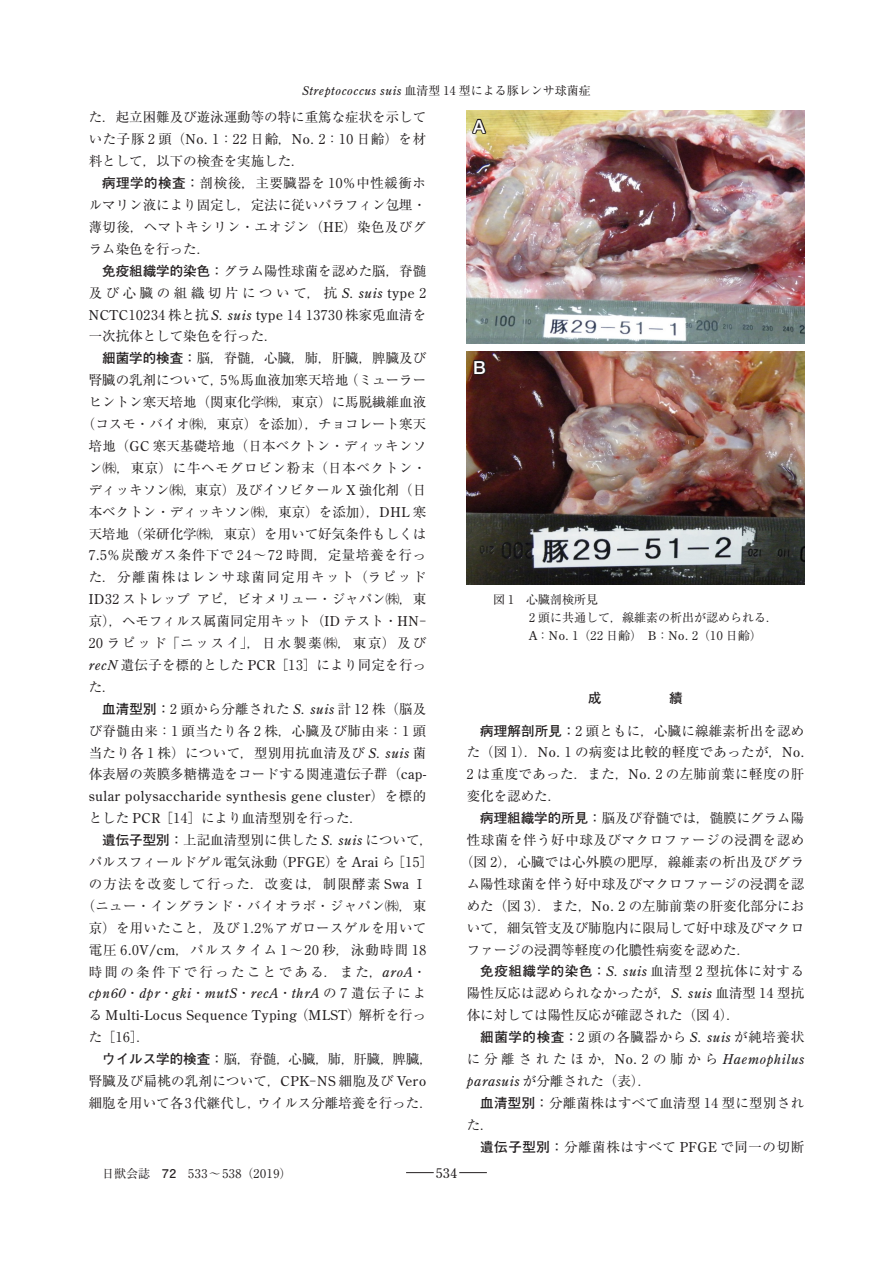
<style>
.page{position:relative;width:893px;height:1263px;background:#fff}
.page>*{position:absolute;margin:0;border:0;box-sizing:border-box;transform-origin:0 0}
.t1{font:500 18px "Helvetica Neue";color:#fff}
.t2{font:13.5px/21.9px "Ryumin Pr 6";letter-spacing:.01em;color:#231f20;text-align:justify}
.t3{font:13.5px/21.9px "Century Old Style";letter-spacing:.05em;color:#231f20}
.t4{font:13.5px "Ryumin Pr 6";letter-spacing:.045em;color:#231f20}
.t5{font:13.5px "Ryumin Pr 6";letter-spacing:.03em;color:#231f20}
.t6{font:13.5px "Ryumin Pr 6";letter-spacing:.09em;color:#231f20}
.t7{font:13.5px "Ryumin Pr 6";letter-spacing:.28em;color:#231f20}
.t8{font:13.5px "Ryumin Pr 6";letter-spacing:.05em;color:#231f20}
.t9{font:13.5px "Ryumin Pr 6";letter-spacing:.055em;color:#231f20}
.t10{font:13.5px "Ryumin Pr 6";letter-spacing:.145em;color:#231f20}
.t11{font:13.5px "Ryumin Pr 6";letter-spacing:.095em;color:#231f20}
.t12{font:13.5px "Ryumin Pr 6";letter-spacing:.175em;color:#231f20}
.t13{font:13.5px "Ryumin Pr 6";letter-spacing:.04em;color:#231f20}
.t14{font:13.5px "Ryumin Pr 6";letter-spacing:.105em;color:#231f20}
.t15{font:12px/18px "Ryumin Pr 6";color:#231f20}
.t16{font:italic 12px "Century Old Style";letter-spacing:.05em;color:#231f20}
.t17{font:12px "Ryumin Pr 6";letter-spacing:.05em;color:#231f20}
.s1{font-family:"Ryumin Pr 6";font-style:normal}
.s2{font-family:"Century Old Style"}
.s3{font-family:"Futo Go B101 Pr 6";font-weight:700}
.s4{font-family:"Century Old Style";font-style:italic}
.s5{font-family:"Ryumin Pr 6"}
.s6{font-style:italic}
</style>
<div class="page">
<svg style="left:406px;top:1172px;width:28px;height:1px"></svg>
<svg style="left:459px;top:1172px;width:28px;height:1px"></svg>
<img style="left:467px;top:111px;width:337px;height:232px">
<img style="left:467px;top:351px;width:337px;height:233px">
<svg style="left:470px;top:110px;width:18px;height:26px"></svg>
<svg style="left:472px;top:359px;width:15px;height:17px"></svg>
<p class="t16" style="left:302px;top:83px;width:290px">Streptococcus suis <span class="s1">血清型 14 型による豚レンサ球菌症</span></p>
<p class="t2" style="left:89px;top:106px;width:339px">た．起立困難及び遊泳運動等の特に重篤な症状を示していた子豚 2 頭（<span class="s2">No.</span> 1：22 日齢，<span class="s2">No.</span> 2：10 日齢）を材料として，以下の検査を実施した．</p>
<p class="t2" style="left:89px;top:171px;width:339px;text-indent:14px"><span class="s3">病理学的検査：</span>剖検後，主要臓器を 10％中性緩衝ホルマリン液により固定し，定法に従いパラフィン包埋・薄切後，ヘマトキシリン・エオジン（<span class="s2">HE</span>）染色及びグラム染色を行った．</p>
<p class="t2" style="left:89px;top:259px;width:339px;text-indent:14px"><span class="s3">免疫組織学的染色：</span>グラム陽性球菌を認めた脳，脊髄及び心臓の組織切片について，抗<span class="s4">S. suis</span> <span class="s2">type</span> 2<br><span class="s2">NCTC</span>10234 株と抗 <span class="s4">S. suis</span> <span class="s2">type</span> 14 13730 株家兎血清を一次抗体として染色を行った．</p>
<p class="t2" style="left:102px;top:347px;width:325px"><span class="s3">細菌学的検査：</span>脳，脊髄，心臓，肺，肝臓，脾臓及び</p>
<p class="t2" style="left:89px;top:368px;width:339px">腎臓の乳剤について，5％馬血液加寒天培地（ミューラー</p>
<p class="t2" style="left:89px;top:390px;width:339px">ヒントン寒天培地（関東化学㈱，東京）に馬脱繊維血液</p>
<p class="t2" style="left:82px;top:412px;width:346px">（コスモ・バイオ㈱，東京）を添加），チョコレート寒天</p>
<p class="t2" style="left:89px;top:434px;width:339px">培地（<span class="s2">GC</span> 寒天基礎培地（日本ベクトン・ディッキンソ</p>
<p class="t9" style="left:89px;top:457px;width:339px">ン㈱，東京）に牛ヘモグロビン粉末（日本ベクトン・</p>
<p class="t2" style="left:89px;top:478px;width:339px">ディッキソン㈱，東京）及びイソビタール <span class="s2">X</span> 強化剤（日</p>
<p class="t2" style="left:89px;top:500px;width:339px">本ベクトン・ディッキソン㈱，東京）を添加），<span class="s2">DHL</span> 寒</p>
<p class="t2" style="left:89px;top:522px;width:339px">天培地（栄研化学㈱，東京）を用いて好気条件もしくは</p>
<p class="t8" style="left:89px;top:545px;width:339px">7<span class="s2">.</span>5％炭酸ガス条件下で 24～72 時間，定量培養を行っ</p>
<p class="t14" style="left:89px;top:567px;width:339px">た．分離菌株はレンサ球菌同定用キット（ラピッド</p>
<p class="t2" style="left:89px;top:587px;width:339px"><span class="s2">ID</span>32 ストレップアピ，ビオメリュー・ジャパン㈱，東</p>
<p class="t2" style="left:89px;top:609px;width:339px">京），ヘモフィルス属菌同定用キット（<span class="s2">ID</span> テスト・<span class="s2">HN</span>-</p>
<p class="t10" style="left:89px;top:632px;width:339px">20 ラピッド「ニッスイ」，日水製薬㈱，東京）及び</p>
<p class="t2" style="left:89px;top:653px;width:339px"><span class="s4">recN</span> 遺伝子を標的とした <span class="s2">PCR</span>［13］により同定を行っ</p>
<p class="t2" style="left:89px;top:675px;width:28px">た．</p>
<p class="t2" style="left:102px;top:697px;width:326px"><span class="s3">血清型別：</span>2 頭から分離された <span class="s4">S. suis</span> 計 12 株（脳及</p>
<p class="t5" style="left:89px;top:720px;width:339px">び脊髄由来：1 頭当たり各 2 株，心臓及び肺由来：1 頭</p>
<p class="t5" style="left:89px;top:742px;width:339px">当たり各 1 株）について，型別用抗血清及び <span class="s4">S. suis</span> 菌</p>
<p class="t2" style="left:89px;top:763px;width:339px">体表層の莢膜多糖構造をコードする関連遺伝子群（<span class="s2">cap-</span></p>
<p class="t3" style="left:89px;top:785px;width:339px">sular polysaccharide synthesis gene cluster<span class="s5">）を標的</span></p>
<p class="t2" style="left:89px;top:806px;width:276px">とした <span class="s2">PCR</span>［14］により血清型別を行った．</p>
<p class="t2" style="left:102px;top:828px;width:332px"><span class="s3">遺伝子型別：</span>上記血清型別に供した <span class="s4">S. suis</span> について，</p>
<p class="t2" style="left:89px;top:850px;width:346px">パルスフィールドゲル電気泳動（<span class="s2">PFGE</span>）を <span class="s2">Arai</span> ら［15］</p>
<p class="t11" style="left:89px;top:873px;width:339px">の方法を改変して行った．改変は，制限酵素 <span class="s2">Swa</span> Ⅰ</p>
<p class="t2" style="left:82px;top:894px;width:346px">（ニュー・イングランド・バイオラボ・ジャパン㈱，東</p>
<p class="t2" style="left:89px;top:916px;width:339px">京）を用いたこと，及び 1<span class="s2">.</span>2％アガロースゲルを用いて</p>
<p class="t6" style="left:89px;top:939px;width:339px">電圧 6<span class="s2">.</span>0<span class="s2">V/cm</span>，パルスタイム 1～20 秒，泳動時間 18</p>
<p class="t12" style="left:89px;top:961px;width:339px">時間の条件下で行ったことである．また，<span class="s4">aroA</span>・</p>
<p class="t3" style="left:89px;top:982px;width:339px"><span class="s6">cpn60</span><span class="s5">・</span><span class="s6">dpr</span><span class="s5">・</span><span class="s6">gki</span><span class="s5">・</span><span class="s6">mutS</span><span class="s5">・</span><span class="s6">recA</span><span class="s5">・</span><span class="s6">thrA</span> <span class="s5">の 7 遺伝子による</span> Multi-Locus Sequence Typing<span class="s5">（</span>MLST<span class="s5">）解析を行っ</span></p>
<p class="t2" style="left:89px;top:1025px;width:63px">た［16］．</p>
<p class="t2" style="left:102px;top:1047px;width:332px"><span class="s3">ウイルス学的検査：</span>脳，脊髄，心臓，肺，肝臓，脾臓，</p>
<p class="t2" style="left:89px;top:1069px;width:339px">腎臓及び扁桃の乳剤について，<span class="s2">CPK</span>-<span class="s2">NS</span> 細胞及び <span class="s2">Vero</span></p>
<p class="t2" style="left:89px;top:1091px;width:346px">細胞を用いて各 3代継代し，ウイルス分離培養を行った．</p>
<p class="t17" style="left:102px;top:1164px;width:191px">日獣会誌　<span class="s3">72</span>　533～538（2019）</p>
<h1 class="t1" style="left:473px;top:116px;width:14px">A</h1>
<h1 class="t1" style="left:473px;top:357px;width:14px">B</h1>
<p class="t15" style="left:529px;top:590px;width:251px;text-indent:-36px">図 1　心臓剖検所見<br>2 頭に共通して，線維素の析出が認められる．<br><span class="s2">A</span>：<span class="s2">No.</span> 1（22 日齢）　<span class="s2">B</span>：<span class="s2">No.</span> 2（10 日齢）</p>
<p class="t3" style="left:436px;top:1162px;width:23px">534</p>
<p class="t2" style="left:467px;top:719px;width:339px;text-indent:14px"><span class="s3">病理解剖所見：</span>2 頭ともに，心臓に線維素析出を認めた（図 1）．<span class="s2">No.</span> 1 の病変は比較的軽度であったが，<span class="s2">No.<br></span>2 は重度であった．また，<span class="s2">No.</span> 2 の左肺前葉に軽度の肝変化を認めた．</p>
<p class="t2" style="left:480px;top:806px;width:325px"><span class="s3">病理組織学的所見：</span>脳及び脊髄では，髄膜にグラム陽</p>
<p class="t4" style="left:467px;top:829px;width:339px">性球菌を伴う好中球及びマクロファージの浸潤を認め</p>
<p class="t2" style="left:460px;top:850px;width:346px">（図 2），心臓では心外膜の肥厚，線維素の析出及びグラ</p>
<p class="t2" style="left:467px;top:872px;width:339px">ム陽性球菌を伴う好中球及びマクロファージの浸潤を認</p>
<p class="t2" style="left:467px;top:894px;width:339px">めた（図 3）．また，<span class="s2">No.</span> 2 の左肺前葉の肝変化部分にお</p>
<p class="t2" style="left:467px;top:916px;width:339px">いて，細気管支及び肺胞内に限局して好中球及びマクロ</p>
<p class="t2" style="left:467px;top:938px;width:285px">ファージの浸潤等軽度の化膿性病変を認めた．</p>
<p class="t4" style="left:480px;top:961px;width:325px"><span class="s3">免疫組織学的染色：</span><span class="s4">S. suis</span> 血清型 2 型抗体に対する</p>
<p class="t2" style="left:467px;top:982px;width:339px">陽性反応は認められなかったが，<span class="s4">S. suis</span> 血清型 14 型抗</p>
<p class="t2" style="left:467px;top:1003px;width:275px">体に対しては陽性反応が確認された（図 4）．</p>
<p class="t4" style="left:480px;top:1026px;width:325px"><span class="s3">細菌学的検査：</span>2 頭の各臓器から <span class="s4">S. suis</span> が純培養状</p>
<p class="t7" style="left:467px;top:1048px;width:339px">に分離されたほか，<span class="s2">No.</span> 2 の肺から <span class="s4">Haemophilus</span></p>
<p class="t2" style="left:467px;top:1069px;width:186px"><span class="s4">parasuis</span> が分離された（表）．</p>
<p class="t2" style="left:480px;top:1091px;width:325px"><span class="s3">血清型別：</span>分離菌株はすべて血清型 14 型に型別され</p>
<p class="t2" style="left:467px;top:1113px;width:28px">た．</p>
<p class="t13" style="left:480px;top:1136px;width:326px"><span class="s3">遺伝子型別：</span>分離菌株はすべて <span class="s2">PFGE</span> で同一の切断</p>
</div>
